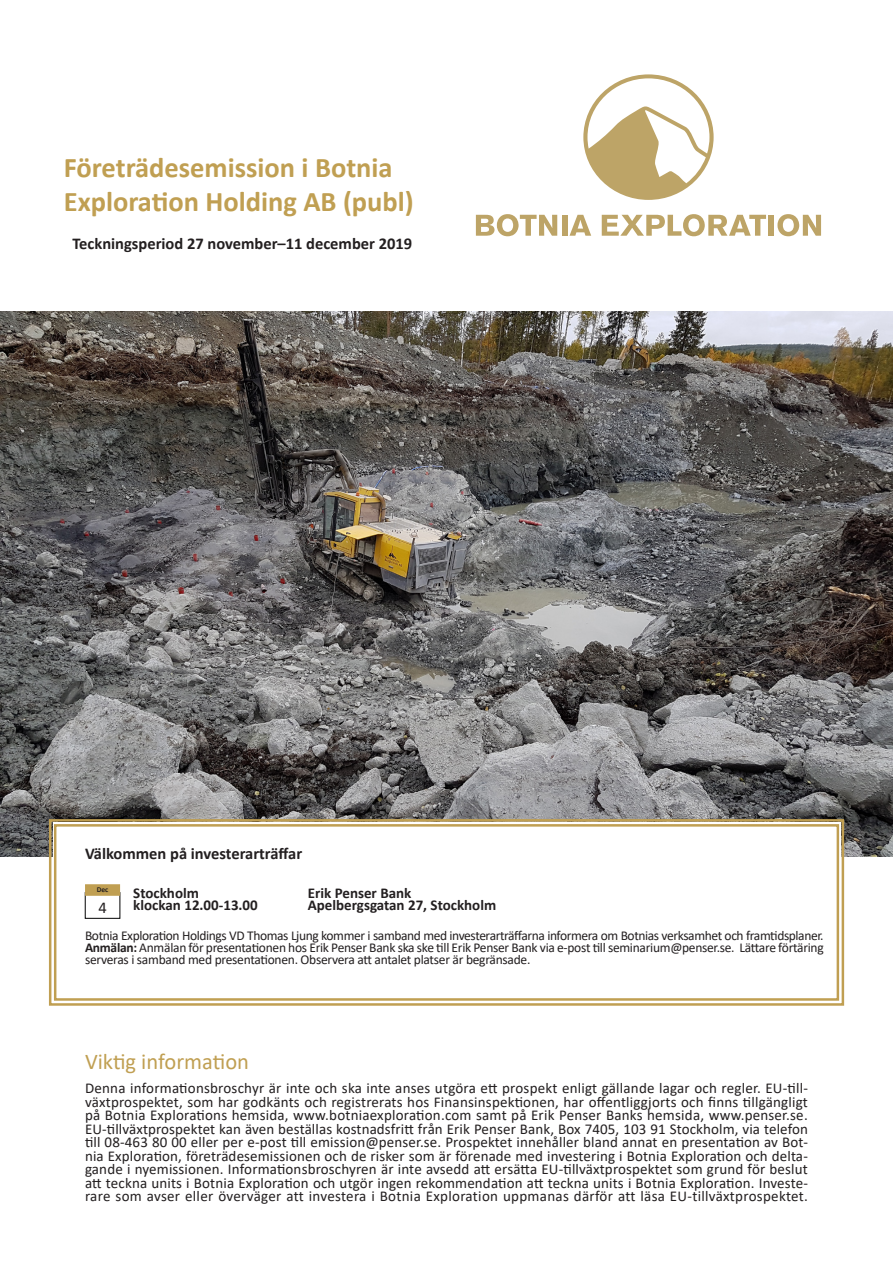
<style>
.page{position:relative;width:893px;height:1263px;background:#fff}
.page>*{position:absolute;margin:0;border:0;box-sizing:border-box;transform-origin:0 0}
.t1{font:700 28.5px/34.2px "Calibri";color:#c09f52}
.Rubrik_2{font:22.5px "Calibri";color:#c09f52}
.Brödtext{font:700 16.5px "Calibri";color:#231f20}
.Brödtext_bullets_FS{font:16.5px "Calibri";color:#231f20}
.Brödtext-2{font:15px/13.5px "Calibri";letter-spacing:.02em;color:#231f20;text-align:justify}
.Brödtext-3{font:700 15px/12px "Calibri";color:#231f20}
.Brödtext-4{font:13.5px/12px "Calibri";letter-spacing:-.02em;color:#231f20;text-align:justify}
.Brödtext-5{font:700 7.5px "Calibri";color:#231f20}
.s1{font-weight:700}
</style>
<div class="page">
<img style="left:0;top:311px;width:893px;height:545px">
<svg style="left:476px;top:214px;width:81px;height:22px"></svg>
<div style="left:562px;top:215px;width:5px;height:21px;background:#bda467"></div>
<svg style="left:569px;top:215px;width:22px;height:21px"></svg>
<svg style="left:602px;top:214px;width:164px;height:22px"></svg>
<div style="left:768px;top:215px;width:6px;height:21px;background:#bda467"></div>
<svg style="left:777px;top:214px;width:44px;height:22px"></svg>
<svg style="left:583px;top:74px;width:131px;height:126px"></svg>
<svg style="left:48px;top:818px;width:797px;height:188px"></svg>
<div style="left:54px;top:824px;width:785px;height:177px;border:2px solid #c09f52"></div>
<div style="left:85px;top:892px;width:35px;height:26px;background:#fff"></div>
<div style="left:85px;top:884px;width:35px;height:12px;background:#c09f52;border:2px solid #c09f52"></div>
<p class="t1" style="left:64px;top:150px;width:351px">Företrädesemission i Botnia<br>Exploration Holding AB (publ)</p>
<p class="Brödtext" style="left:72px;top:231px;width:341px">Teckningsperiod 27 november–11 december 2019</p>
<p class="Brödtext" style="left:85px;top:842px;width:219px">Välkommen på investerarträffar</p>
<p class="Brödtext-5" style="left:97px;top:884px;width:13px">Dec</p>
<p class="Brödtext-3" style="left:133px;top:887px;width:67px">Stockholm</p>
<p class="Brödtext_bullets_FS" style="left:98px;top:896px;width:10px">4</p>
<p class="Brödtext-3" style="left:133px;top:899px;width:126px">klockan 12.00-13.00</p>
<p class="Brödtext-3" style="left:308px;top:887px;width:190px">Erik Penser Bank<br>Apelbergsgatan 27, Stockholm</p>
<p class="Brödtext-4" style="left:85px;top:929px;width:740px">Botnia Exploration Holdings VD Thomas Ljung kommer i samband med investerarträffarna informera om Botnias verksamhet och framtidsplaner.<br><span class="s1">Anmälan:</span> Anmälan för presentationen hos Erik Penser Bank ska ske till Erik Penser Bank via e-post till seminarium@penser.se. Lättare förtäring serveras i samband med presentationen. Observera att antalet platser är begränsade.</p>
<p class="Rubrik_2" style="left:85px;top:1046px;width:165px">Viktig information</p>
<p class="Brödtext-2" style="left:85px;top:1081px;width:724px">Denna informationsbroschyr är inte och ska inte anses utgöra ett prospekt enligt gällande lagar och regler. EU-till&shy;växtprospektet, som har godkänts och registrerats hos Finansinspektionen, har offentliggjorts och finns tillgängligt på Botnia Explorations hemsida, www.botniaexploration.com samt på Erik Penser Banks hemsida, www.penser.se.<br>EU-tillväxtprospektet kan även beställas kostnadsfritt från Erik Penser Bank, Box 7405, 103 91 Stockholm, via telefon till 08-463 80 00 eller per e-post till emission@penser.se. Prospektet innehåller bland annat en presentation av Bot&shy;nia Exploration, företrädesemissionen och de risker som är förenade med investering i Botnia Exploration och delta&shy;gande i nyemissionen. Informationsbroschyren är inte avsedd att ersätta EU-tillväxtprospektet som grund för beslut att teckna units i Botnia Exploration och utgör ingen rekommendation att teckna units i Botnia Exploration. Investe&shy;rare som avser eller överväger att investera i Botnia Exploration uppmanas därför att läsa EU-tillväxtprospektet.</p>
</div>
